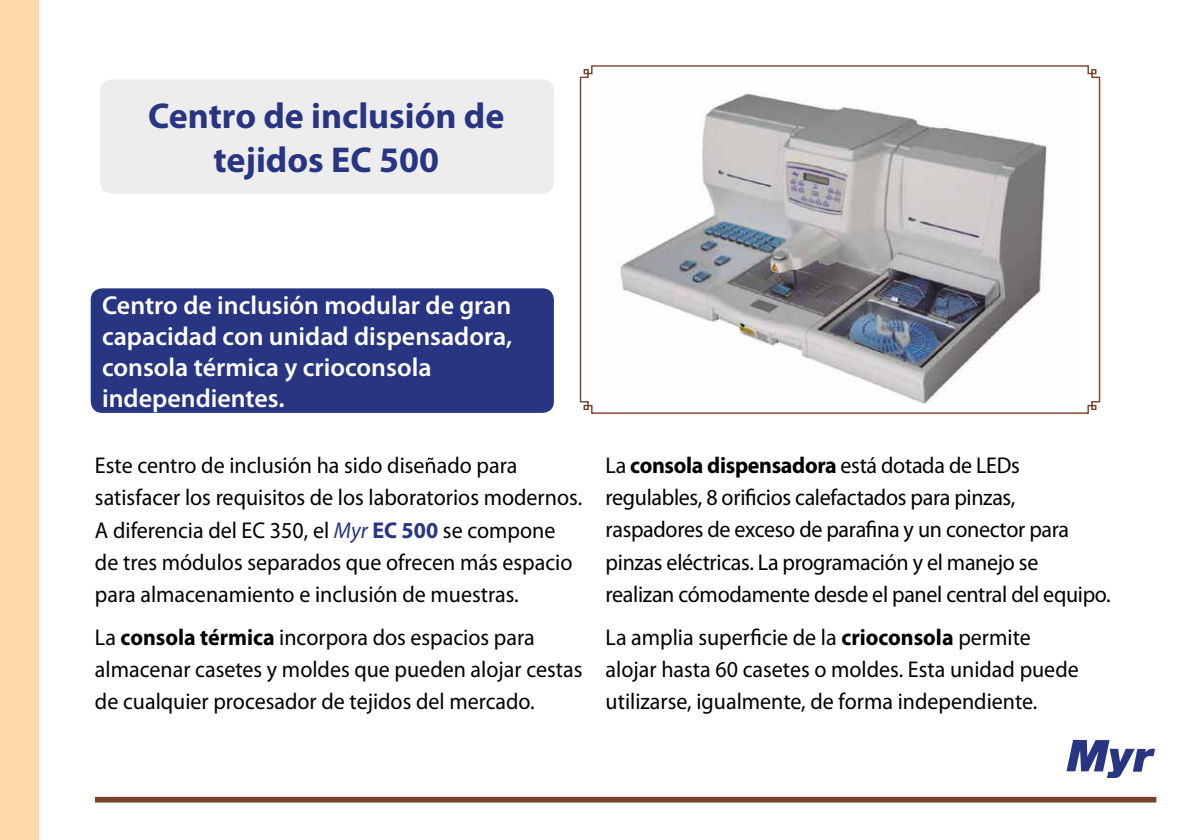
<style>
.page{position:relative;width:1191px;height:840px;background:#fff}
.page>*{position:absolute;margin:0;border:0;box-sizing:border-box;transform-origin:0 0}
.t1{font:700 36px/43.2px "Myriad Pro";color:#283583;text-align:center}
.t2{font:600 26px/31.2px "Myriad Pro";color:#fff}
.t3{font:22.8px/32px "Myriad Pro";color:#000;scale:.96 1}
.s1{font-style:italic;color:#283583}
.s2{font-weight:700;color:#283583}
.s3{font-weight:700}
</style>
<div class="page">
<div style="left:0;top:0;width:39px;height:839px;background:#fedaa9"></div>
<div style="left:95px;top:796px;width:1061px;height:6px;background:#7a422a"></div>
<svg style="left:1066px;top:739px;width:89px;height:38px"></svg>
<div style="left:100px;top:79px;width:454px;height:114px;background:#ededed;border-radius:11px"></div>
<svg style="left:579px;top:65px;width:522px;height:349px"></svg>
<div style="left:91px;top:288px;width:463px;height:124px;background:#283583;border-radius:11px"></div>
<h1 class="t1" style="left:148px;top:95px;width:358px">Centro de inclusión de tejidos EC 500</h1>
<p class="t2" style="left:102px;top:289px;width:412px">Centro de inclusión modular de gran capacidad con unidad dispensadora, consola térmica y crioconsola independientes.</p>
<p class="t3" style="left:95px;top:450px;width:509px">Este centro de inclusión ha sido diseñado para satisfacer los requisitos de los laboratorios modernos.<br>A diferencia del EC 350, el <span class="s1">Myr</span> <span class="s2">EC 500</span> se compone de tres módulos separados que ofrecen más espacio para almacenamiento e inclusión de muestras.</p>
<p class="t3" style="left:95px;top:621px;width:509px">La <span class="s3">consola térmica</span> incorpora dos espacios para almacenar casetes y moldes que pueden alojar cestas de cualquier procesador de tejidos del mercado.</p>
<p class="t3" style="left:605px;top:450px;width:527px">La <span class="s3">consola dispensadora</span> está dotada de LEDs regulables, 8 orificios calefactados para pinzas, raspadores de exceso de parafina y un conector para pinzas eléctricas. La programación y el manejo se realizan cómodamente desde el panel central del equipo.</p>
<p class="t3" style="left:605px;top:621px;width:494px">La amplia superficie de la <span class="s3">crioconsola</span> permite alojar hasta 60 casetes o moldes. Esta unidad puede utilizarse, igualmente, de forma independiente.</p>
</div>
